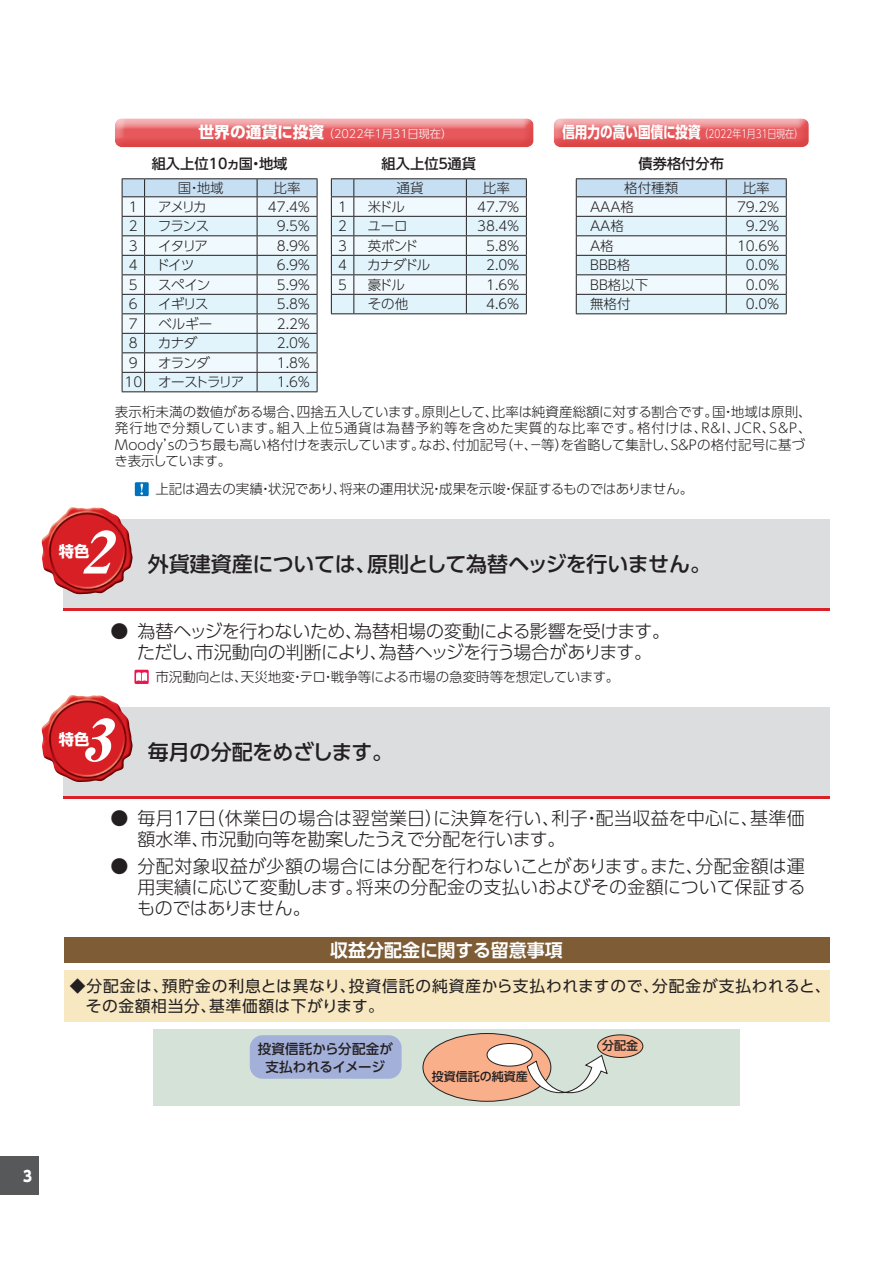
<style>
.page{position:relative;width:893px;height:1263px;background:#fff}
.page>*{position:absolute;margin:0;border:0;box-sizing:border-box;transform-origin:0 0}
.t1{font:italic 58.5px "Midashi Min Pr 5 MA31";color:#fff;scale:1.04 1}
.t2{font:500 21px "UD Shin Go Pro";letter-spacing:-.02em;color:#231f20}
.t3{font:300 18px/21px "UD Shin Go Pro";letter-spacing:-.005em;color:#231f20}
.t4{font:300 18px/21px "UD Shin Go Pro";letter-spacing:-.03em;color:#231f20;text-align:center}
.t5{font:700 18px "UD Shin Go Pro De";color:#fff}
.t6{font:15.75px/20.2px "UD Shin Go Pro";letter-spacing:.04em;color:#231f20}
.t7{font:700 15.3px "UD Shin Go Pro";color:#fff}
.t8{font:800 15px "UD Shin Go Pro";color:#fff;scale:.9 1}
.t9{font:500 14.25px "UD Shin Go Pro";color:#231f20}
.t10{font:300 13.5px/16.5px "UD Shin Go Pro";letter-spacing:-.005em;color:#231f20}
.t11{font:500 13.5px/18px "UD Shin Go Pro";letter-spacing:.005em;color:#231f20;text-align:center}
.t12{font:300 13.5px "UD Shin Go Pro";letter-spacing:-.1em;color:#231f20}
.t13{font:500 12px "UD Shin Go Pro";color:#231f20}
.t14{font:300 11.25px "UD Shin Go Pro";color:#fff;scale:.8 1}
.t15{font:300 11.25px "UD Shin Go Pro";color:#fff}
.s1{font-weight:700;font-size:15.75px}
</style>
<div class="page">
<div style="left:109px;top:114px;width:435px;height:34px;background:#f0b6ae;opacity:.75"></div>
<div style="left:543px;top:108px;width:273px;height:40px;background:#fff"></div>
<div style="left:548px;top:114px;width:271px;height:34px;background:#f0b6ae;opacity:.75"></div>
<div style="left:0;top:1157px;width:38px;height:38px;background:#57585a"></div>
<svg style="left:122px;top:178px;width:196px;height:214px"></svg>
<hr style="left:145px;top:391px;width:112px;height:1px;background:#231f20">
<hr style="left:257px;top:391px;width:60px;height:1px;background:#231f20">
<svg style="left:331px;top:178px;width:196px;height:136px"></svg>
<hr style="left:354px;top:313px;width:112px;height:1px;background:#231f20">
<hr style="left:466px;top:313px;width:61px;height:1px;background:#231f20">
<hr style="left:576px;top:178px;width:150px;height:1px;background:#231f20">
<hr style="left:726px;top:178px;width:61px;height:1px;background:#231f20">
<svg style="left:576px;top:179px;width:211px;height:134px"></svg>
<hr style="left:576px;top:313px;width:150px;height:1px;background:#231f20">
<hr style="left:726px;top:313px;width:61px;height:1px;background:#231f20">
<div style="left:135px;top:482px;width:14px;height:14px;background:#0072bc"></div>
<svg style="left:140px;top:484px;width:3px;height:11px"></svg>
<div style="left:63px;top:520px;width:766px;height:91px;background:#dcdddf"></div>
<hr style="left:63px;top:608px;width:766px;height:3px;background:#da2128">
<img style="left:41px;top:507px;width:92px;height:88px">
<div style="left:134px;top:670px;width:15px;height:14px;background:#ed1450"></div>
<svg style="left:136px;top:672px;width:11px;height:9px"></svg>
<div style="left:63px;top:707px;width:766px;height:92px;background:#dcdddf"></div>
<hr style="left:63px;top:796px;width:766px;height:3px;background:#da2128">
<img style="left:41px;top:695px;width:92px;height:87px">
<div style="left:64px;top:937px;width:765px;height:26px;background:#7e5d36"></div>
<div style="left:64px;top:970px;width:765px;height:51px;background:#f7e8c2"></div>
<div style="left:153px;top:1029px;width:587px;height:76px;background:#d4e2d8"></div>
<div style="left:250px;top:1035px;width:152px;height:44px;background:#a3b0d9;border-radius:13px"></div>
<div style="left:423px;top:1033px;width:128px;height:68px;background:#f9af8a;border-radius:50%"></div>
<div style="left:598px;top:1035px;width:45px;height:22px;background:#f9af8a;border-radius:50%"></div>
<div style="left:597px;top:1034px;width:46px;height:24px;border:1px solid #231f20;border-radius:50%"></div>
<div style="left:487px;top:1043px;width:45px;height:23px;background:#fff;border-radius:50%"></div>
<div style="left:487px;top:1043px;width:46px;height:23px;border:1px solid #231f20;border-radius:50%"></div>
<svg style="left:526px;top:1054px;width:82px;height:40px"></svg>
<p class="t15" style="left:198px;top:124px;width:255px"><span class="s1">世界の通貨に投資</span>（2022年１月31日現在）</p>
<p class="t14" style="left:562px;top:124px;width:303px"><span class="s1">信用力の高い国債に投資</span>（2022年１月31日現在）</p>
<p class="t9" style="left:152px;top:152px;width:137px">組入上位10ヵ国・地域</p>
<p class="t9" style="left:382px;top:152px;width:96px">組入上位５通貨</p>
<p class="t9" style="left:638px;top:152px;width:87px">債券格付分布</p>
<p class="t10" style="left:178px;top:179px;width:47px">国・地域</p>
<p class="t10" style="left:274px;top:179px;width:28px">比率</p>
<p class="t10" style="left:397px;top:179px;width:28px">通貨</p>
<p class="t10" style="left:483px;top:179px;width:28px">比率</p>
<p class="t10" style="left:624px;top:179px;width:55px">格付種類</p>
<p class="t10" style="left:743px;top:179px;width:28px">比率</p>
<p class="t10" style="left:588px;top:198px;width:47px">ＡＡＡ格</p>
<p class="t10" style="left:737px;top:198px;width:44px">79.2％</p>
<p class="t10" style="left:588px;top:217px;width:37px">ＡＡ格</p>
<p class="t10" style="left:746px;top:217px;width:35px">9.2％</p>
<p class="t10" style="left:588px;top:237px;width:27px">Ａ格</p>
<p class="t10" style="left:737px;top:237px;width:44px">10.6％</p>
<p class="t10" style="left:588px;top:256px;width:44px">ＢＢＢ格</p>
<p class="t10" style="left:746px;top:256px;width:35px">0.0％</p>
<p class="t10" style="left:588px;top:276px;width:62px">ＢＢ格以下</p>
<p class="t10" style="left:746px;top:276px;width:35px">0.0％</p>
<p class="t10" style="left:590px;top:295px;width:42px">無格付</p>
<p class="t10" style="left:746px;top:295px;width:35px">0.0％</p>
<p class="t10" style="left:336px;top:198px;width:15px">１</p>
<p class="t10" style="left:368px;top:198px;width:39px">米ドル</p>
<p class="t10" style="left:477px;top:198px;width:44px">47.7％</p>
<p class="t10" style="left:336px;top:217px;width:15px">２</p>
<p class="t10" style="left:368px;top:217px;width:42px">ユーロ</p>
<p class="t10" style="left:477px;top:217px;width:44px">38.4％</p>
<p class="t10" style="left:336px;top:237px;width:15px">３</p>
<p class="t10" style="left:368px;top:237px;width:52px">英ポンド</p>
<p class="t10" style="left:486px;top:237px;width:35px">5.8％</p>
<p class="t10" style="left:336px;top:256px;width:15px">４</p>
<p class="t10" style="left:367px;top:256px;width:65px">カナダドル</p>
<p class="t10" style="left:486px;top:256px;width:35px">2.0％</p>
<p class="t10" style="left:336px;top:276px;width:15px">５</p>
<p class="t10" style="left:368px;top:276px;width:39px">豪ドル</p>
<p class="t10" style="left:486px;top:276px;width:35px">1.6％</p>
<p class="t10" style="left:368px;top:295px;width:42px">その他</p>
<p class="t10" style="left:486px;top:295px;width:35px">4.6％</p>
<p class="t10" style="left:127px;top:198px;width:15px">１</p>
<p class="t10" style="left:158px;top:198px;width:50px">アメリカ</p>
<p class="t10" style="left:268px;top:198px;width:44px">47.4％</p>
<p class="t10" style="left:127px;top:217px;width:15px">２</p>
<p class="t10" style="left:158px;top:217px;width:53px">フランス</p>
<p class="t10" style="left:277px;top:217px;width:35px">9.5％</p>
<p class="t10" style="left:127px;top:237px;width:15px">３</p>
<p class="t10" style="left:158px;top:237px;width:51px">イタリア</p>
<p class="t10" style="left:277px;top:237px;width:35px">8.9％</p>
<p class="t10" style="left:127px;top:256px;width:69px">４ ドイツ</p>
<p class="t10" style="left:277px;top:256px;width:35px">6.9％</p>
<p class="t10" style="left:127px;top:276px;width:15px">５</p>
<p class="t10" style="left:158px;top:276px;width:54px">スペイン</p>
<p class="t10" style="left:277px;top:276px;width:35px">5.9％</p>
<p class="t10" style="left:127px;top:295px;width:15px">６</p>
<p class="t10" style="left:158px;top:295px;width:52px">イギリス</p>
<p class="t10" style="left:277px;top:295px;width:35px">5.8％</p>
<p class="t10" style="left:127px;top:315px;width:15px">７</p>
<p class="t10" style="left:158px;top:315px;width:55px">ベルギー</p>
<p class="t10" style="left:277px;top:315px;width:35px">2.2％</p>
<p class="t10" style="left:127px;top:334px;width:15px">８</p>
<p class="t10" style="left:158px;top:334px;width:41px">カナダ</p>
<p class="t10" style="left:277px;top:334px;width:35px">2.0％</p>
<p class="t10" style="left:127px;top:354px;width:15px">９</p>
<p class="t10" style="left:158px;top:354px;width:53px">オランダ</p>
<p class="t10" style="left:277px;top:354px;width:35px">1.8％</p>
<p class="t12" style="left:124px;top:371px;width:121px">10 オーストラリア</p>
<p class="t10" style="left:277px;top:373px;width:35px">1.6％</p>
<p class="t10" style="left:115px;top:403px;width:699px">表示桁未満の数値がある場合、四捨五入しています。原則として、比率は純資産総額に対する割合です。国・地域は原則、発行地で分類しています。組入上位５通貨は為替予約等を含めた実質的な比率です。格付けは、R&amp;I、JCR、S&amp;P、Moody’sのうち最も高い格付けを表示しています。なお、付加記号（＋、－等）を省略して集計し、S&amp;Pの格付記号に基づき表示しています。</p>
<p class="t10" style="left:155px;top:480px;width:539px">上記は過去の実績・状況であり、将来の運用状況・成果を示唆・保証するものではありません。</p>
<h1 class="t1" style="left:80px;top:507px;width:49px">2</h1>
<p class="t7" style="left:59px;top:539px;width:32px">特色</p>
<h2 class="t2" style="left:148px;top:547px;width:565px">外貨建資産については、原則として為替ヘッジを行いません。</h2>
<h3 class="t4" style="left:110px;top:620px;width:561px">● 為替ヘッジを行わないため、為替相場の変動による影響を受けます。ただし、市況動向の判断により、為替ヘッジを行う場合があります。</h3>
<p class="t10" style="left:155px;top:668px;width:465px">市況動向とは、天災地変・テロ・戦争等による市場の急変時等を想定しています。</p>
<h1 class="t1" style="left:80px;top:694px;width:49px">3</h1>
<p class="t7" style="left:59px;top:727px;width:32px">特色</p>
<h2 class="t2" style="left:148px;top:735px;width:247px">毎月の分配をめざします。</h2>
<h3 class="t3" style="left:137px;top:807px;width:669px;text-indent:-27px">● 毎月17日（休業日の場合は翌営業日）に決算を行い、利子・配当収益を中心に、基準価額水準、市況動向等を勘案したうえで分配を行います。</h3>
<h3 class="t3" style="left:137px;top:855px;width:670px;text-align:justify;text-indent:-27px">● 分配対象収益が少額の場合には分配を行わないことがあります。また、分配金額は運用実績に応じて変動します。将来の分配金の支払いおよびその金額について保証するものではありません。</h3>
<h3 class="t5" style="left:330px;top:935px;width:234px">収益分配金に関する留意事項</h3>
<p class="t6" style="left:86px;top:975px;width:746px;text-indent:-16px">◆分配金は、預貯金の利息とは異なり、投資信託の純資産から支払われますので、分配金が支払われると、その金額相当分、基準価額は下がります。</p>
<p class="t11" style="left:258px;top:1039px;width:137px">投資信託から分配金が支払われるイメージ</p>
<p class="t13" style="left:602px;top:1036px;width:37px">分配金</p>
<p class="t13" style="left:432px;top:1067px;width:98px">投資信託の純資産</p>
<p class="t8" style="left:23px;top:1163px;width:11px">3</p>
</div>
